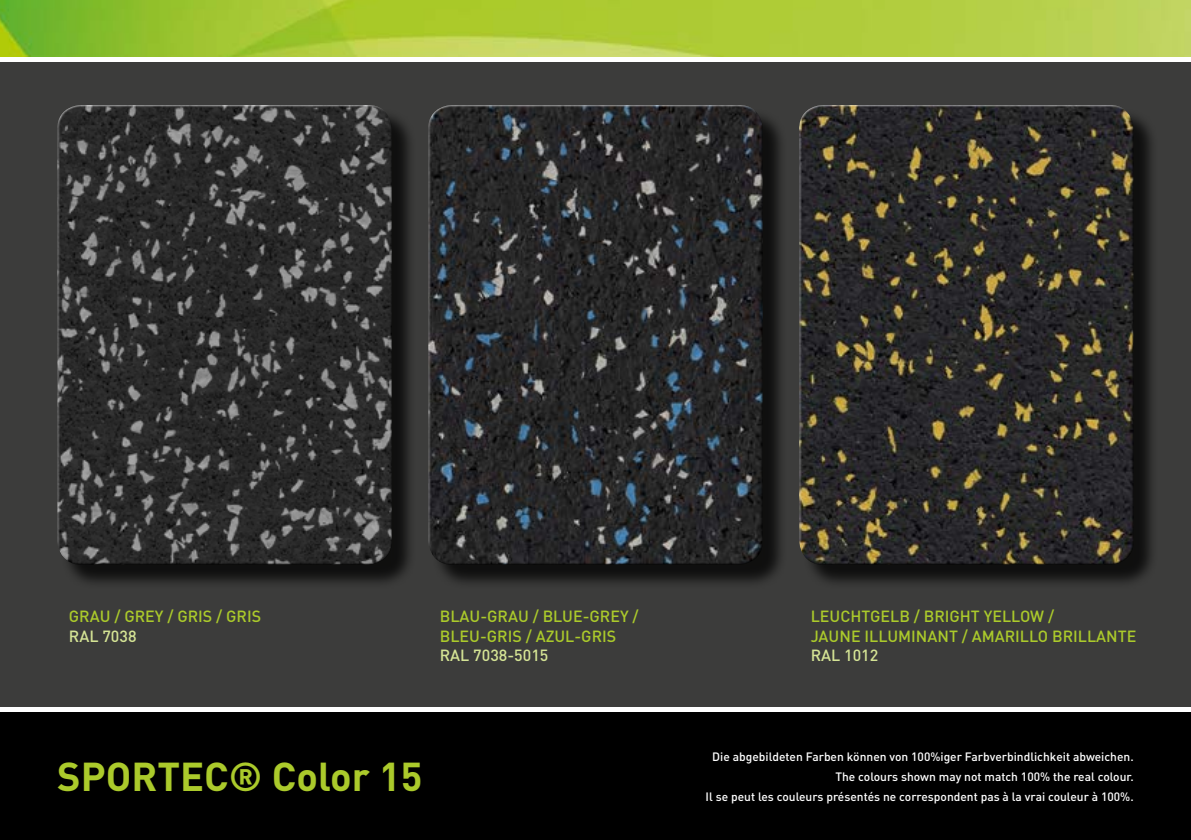
<style>
.page{position:relative;width:1191px;height:840px;background:#fff}
.page>*{position:absolute;margin:0;border:0;box-sizing:border-box;transform-origin:0 0}
.t1{font:700 39.8px "DIN Pro";color:#abca2b}
.t2{font:500 16px/19.2px "DIN Pro";color:#abca2b}
.t3{font:500 16px "DIN Pro";color:#d5e495}
.t4{font:500 12px/20px "DIN Pro";color:#fff;text-align:right}
</style>
<div class="page">
<img style="left:0;top:0;width:1191px;height:57px">
<div style="left:0;top:62px;width:1191px;height:644px;background:#3c3c3b"></div>
<div style="left:0;top:711px;width:1191px;height:128px;background:#000"></div>
<div style="left:60px;top:108px;width:357px;height:481px;background:#000;opacity:.75"></div>
<div style="left:56px;top:102px;width:336px;height:451px;background:#fff;opacity:.75"></div>
<div style="left:57px;top:111px;width:337px;height:455px;background:#000;opacity:.75"></div>
<div style="left:431px;top:108px;width:356px;height:481px;background:#000;opacity:.75"></div>
<div style="left:427px;top:102px;width:336px;height:451px;background:#fff;opacity:.75"></div>
<div style="left:428px;top:111px;width:337px;height:455px;background:#000;opacity:.75"></div>
<div style="left:802px;top:108px;width:356px;height:481px;background:#000;opacity:.75"></div>
<div style="left:797px;top:102px;width:337px;height:451px;background:#fff;opacity:.75"></div>
<div style="left:799px;top:111px;width:336px;height:455px;background:#000;opacity:.75"></div>
<h2 class="t2" style="left:69px;top:606px;width:194px">GRAU / GREY / GRIS / GRIS</h2>
<h2 class="t3" style="left:69px;top:624px;width:69px">RAL 7038</h2>
<h2 class="t2" style="left:440px;top:606px;width:200px">BLAU-GRAU / BLUE-GREY /<br>BLEU-GRIS / AZUL-GRIS</h2>
<h2 class="t3" style="left:440px;top:643px;width:110px">RAL 7038-5015</h2>
<h1 class="t1" style="left:57px;top:749px;width:366px">SPORTEC® Color 15</h1>
<h2 class="t2" style="left:810px;top:606px;width:327px">LEUCHTGELB / BRIGHT YELLOW /<br>JAUNE ILLUMINANT / AMARILLO BRILLANTE</h2>
<h2 class="t3" style="left:810px;top:643px;width:69px">RAL 1012</h2>
<p class="t4" style="left:705px;top:745px;width:429px">Die abgebildeten Farben können von 100%iger Farbverbindlichkeit abweichen.<br>The colours shown may not match 100% the real colour.<br>Il se peut les couleurs présentés ne correspondent pas à la vrai couleur à 100%.</p>
</div>
